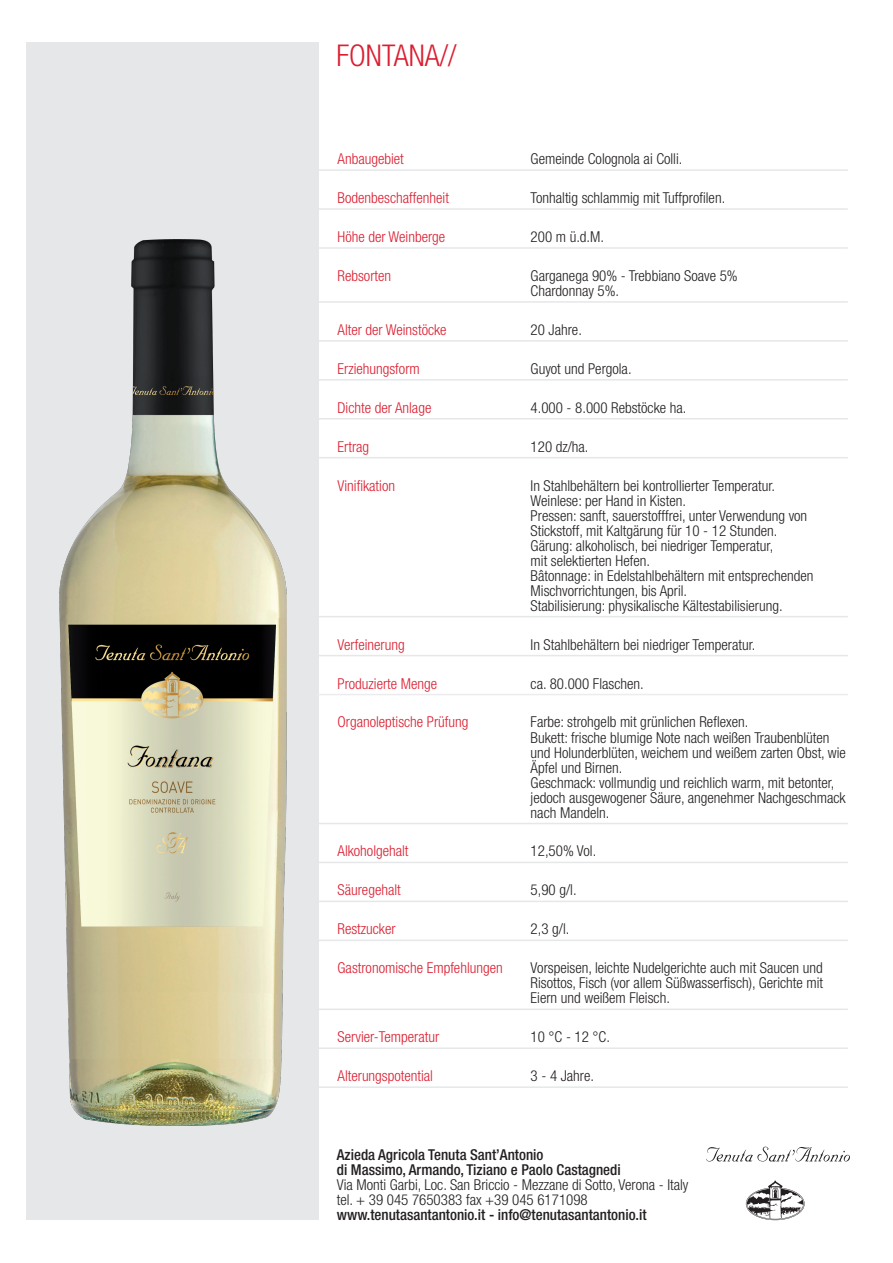
<style>
.page{position:relative;width:893px;height:1263px;background:#fff}
.page>*{position:absolute;margin:0;border:0;box-sizing:border-box;transform-origin:0 0}
.t1{font:300 condensed 30px "Helvetica Neue";color:#db1e30}
.t2{font:300 condensed 15px/15px "Helvetica Neue";color:#231f20}
.t3{font:300 condensed 15px "Helvetica Neue";color:#db1e30}
.t4{font:500 condensed 15px "Helvetica Neue";color:#231f20}
</style>
<div class="page">
<div style="left:26px;top:43px;width:293px;height:1177px;background:#e6e7e9"></div>
<img style="left:59px;top:239px;width:227px;height:887px">
<svg style="left:706px;top:1147px;width:144px;height:73px"></svg>
<hr style="left:316px;top:169px;width:213px;height:2px;background:#e6e7e9">
<hr style="left:529px;top:169px;width:319px;height:2px;background:#e6e7e9">
<hr style="left:316px;top:208px;width:213px;height:2px;background:#e6e7e9">
<hr style="left:529px;top:208px;width:319px;height:2px;background:#e6e7e9">
<hr style="left:316px;top:247px;width:213px;height:2px;background:#e6e7e9">
<hr style="left:529px;top:247px;width:319px;height:2px;background:#e6e7e9">
<hr style="left:316px;top:301px;width:213px;height:2px;background:#e6e7e9">
<hr style="left:529px;top:301px;width:319px;height:2px;background:#e6e7e9">
<hr style="left:316px;top:340px;width:213px;height:2px;background:#e6e7e9">
<hr style="left:529px;top:340px;width:319px;height:2px;background:#e6e7e9">
<hr style="left:316px;top:379px;width:213px;height:2px;background:#e6e7e9">
<hr style="left:529px;top:379px;width:319px;height:2px;background:#e6e7e9">
<hr style="left:316px;top:418px;width:213px;height:1px;background:#e6e7e9">
<hr style="left:529px;top:418px;width:319px;height:1px;background:#e6e7e9">
<hr style="left:316px;top:457px;width:213px;height:1px;background:#e6e7e9">
<hr style="left:529px;top:457px;width:319px;height:1px;background:#e6e7e9">
<hr style="left:316px;top:616px;width:213px;height:1px;background:#e6e7e9">
<hr style="left:529px;top:616px;width:319px;height:1px;background:#e6e7e9">
<hr style="left:316px;top:655px;width:213px;height:1px;background:#e6e7e9">
<hr style="left:529px;top:655px;width:319px;height:1px;background:#e6e7e9">
<hr style="left:316px;top:694px;width:213px;height:1px;background:#ececee">
<hr style="left:529px;top:694px;width:319px;height:1px;background:#ececee">
<hr style="left:316px;top:694px;width:1px;height:129px;background:#e6e7e9">
<hr style="left:316px;top:823px;width:213px;height:1px;background:#e6e7e9">
<hr style="left:529px;top:823px;width:319px;height:1px;background:#e6e7e9">
<hr style="left:316px;top:862px;width:213px;height:1px;background:#e6e7e9">
<hr style="left:529px;top:862px;width:319px;height:1px;background:#e6e7e9">
<hr style="left:316px;top:901px;width:213px;height:1px;background:#e6e7e9">
<hr style="left:529px;top:901px;width:319px;height:1px;background:#e6e7e9">
<hr style="left:316px;top:939px;width:213px;height:2px;background:#e6e7e9">
<hr style="left:529px;top:939px;width:319px;height:2px;background:#e6e7e9">
<hr style="left:316px;top:1008px;width:213px;height:2px;background:#e6e7e9">
<hr style="left:529px;top:1008px;width:319px;height:2px;background:#e6e7e9">
<hr style="left:316px;top:1047px;width:213px;height:2px;background:#e6e7e9">
<hr style="left:529px;top:1047px;width:319px;height:2px;background:#e6e7e9">
<hr style="left:316px;top:1086px;width:213px;height:2px;background:#e6e7e9">
<hr style="left:529px;top:1086px;width:319px;height:2px;background:#e6e7e9">
<p class="t1" style="left:336px;top:39px;width:122px">FONTANA//</p>
<p class="t3" style="left:338px;top:150px;width:68px">Anbaugebiet</p>
<p class="t2" style="left:531px;top:151px;width:153px">Gemeinde Colognola ai Colli.</p>
<p class="t3" style="left:338px;top:189px;width:113px">Bodenbeschaffenheit</p>
<p class="t2" style="left:531px;top:190px;width:196px">Tonhaltig schlammig mit Tuffprofilen.</p>
<p class="t3" style="left:338px;top:228px;width:109px">Höhe der Weinberge</p>
<p class="t2" style="left:531px;top:229px;width:75px">200 m ü.d.M.</p>
<p class="t3" style="left:338px;top:267px;width:55px">Rebsorten</p>
<p class="t2" style="left:531px;top:268px;width:209px">Garganega 90% - Trebbiano Soave 5%</p>
<p class="t2" style="left:531px;top:283px;width:90px">Chardonnay 5%.</p>
<p class="t3" style="left:338px;top:321px;width:111px">Alter der Weinstöcke</p>
<p class="t2" style="left:531px;top:322px;width:53px">20 Jahre.</p>
<p class="t3" style="left:338px;top:360px;width:84px">Erziehungsform</p>
<p class="t2" style="left:531px;top:361px;width:103px">Guyot und Pergola.</p>
<p class="t3" style="left:338px;top:399px;width:95px">Dichte der Anlage</p>
<p class="t2" style="left:531px;top:400px;width:157px">4.000 - 8.000 Rebstöcke ha.</p>
<p class="t3" style="left:338px;top:438px;width:33px">Ertrag</p>
<p class="t2" style="left:531px;top:439px;width:59px">120 dz/ha.</p>
<p class="t3" style="left:338px;top:477px;width:59px">Vinifikation</p>
<p class="t2" style="left:531px;top:478px;width:246px">In Stahlbehältern bei kontrollierter Temperatur.</p>
<p class="t2" style="left:531px;top:493px;width:157px">Weinlese: per Hand in Kisten.</p>
<p class="t2" style="left:531px;top:508px;width:278px">Pressen: sanft, sauerstofffrei, unter Verwendung von<br>Stickstoff, mit Kaltgärung für 10 - 12 Stunden.</p>
<p class="t2" style="left:531px;top:538px;width:244px">Gärung: alkoholisch, bei niedriger Temperatur,</p>
<p class="t2" style="left:531px;top:553px;width:121px">mit selektierten Hefen.</p>
<p class="t2" style="left:531px;top:568px;width:284px">Bâtonnage: in Edelstahlbehältern mit entsprechenden<br>Mischvorrichtungen, bis April.</p>
<p class="t2" style="left:531px;top:598px;width:253px">Stabilisierung: physikalische Kältestabilisierung.</p>
<p class="t3" style="left:338px;top:636px;width:69px">Verfeinerung</p>
<p class="t2" style="left:531px;top:637px;width:226px">In Stahlbehältern bei niedriger Temperatur.</p>
<p class="t3" style="left:338px;top:675px;width:101px">Produzierte Menge</p>
<p class="t2" style="left:531px;top:676px;width:115px">ca. 80.000 Flaschen.</p>
<p class="t3" style="left:338px;top:713px;width:133px">Organoleptische Prüfung</p>
<p class="t2" style="left:531px;top:714px;width:219px">Farbe: strohgelb mit grünlichen Reflexen.</p>
<p class="t2" style="left:531px;top:729px;width:317px">Bukett: frische blumige Note nach weißen Traubenblüten und Holunderblüten, weichem und weißem zarten Obst, wie<br>Äpfel und Birnen.</p>
<p class="t2" style="left:531px;top:774px;width:317px">Geschmack: vollmundig und reichlich warm, mit betonter, jedoch ausgewogener Säure, angenehmer Nachgeschmack nach Mandeln.</p>
<p class="t3" style="left:338px;top:842px;width:73px">Alkoholgehalt</p>
<p class="t2" style="left:531px;top:843px;width:67px">12,50% Vol.</p>
<p class="t3" style="left:338px;top:881px;width:65px">Säuregehalt</p>
<p class="t2" style="left:531px;top:882px;width:47px">5,90 g/l.</p>
<p class="t3" style="left:338px;top:920px;width:60px">Restzucker</p>
<p class="t2" style="left:531px;top:921px;width:40px">2,3 g/l.</p>
<p class="t3" style="left:338px;top:959px;width:167px">Gastronomische Empfehlungen</p>
<p class="t2" style="left:531px;top:960px;width:294px;text-align:justify">Vorspeisen, leichte Nudelgerichte auch mit Saucen und Risottos, Fisch (vor allem Süßwasserfisch), Gerichte mit Eiern und weißem Fleisch.</p>
<p class="t3" style="left:338px;top:1028px;width:103px">Servier-Temperatur</p>
<p class="t2" style="left:531px;top:1029px;width:81px">10 °C - 12 °C.</p>
<p class="t3" style="left:338px;top:1067px;width:97px">Alterungspotential</p>
<p class="t2" style="left:531px;top:1068px;width:65px">3 - 4 Jahre.</p>
<p class="t4" style="left:337px;top:1146px;width:208px">Azieda Agricola Tenuta Sant’Antonio</p>
<p class="t4" style="left:337px;top:1161px;width:285px">di Massimo, Armando, Tiziano e Paolo Castagnedi</p>
<p class="t2" style="left:337px;top:1177px;width:353px">Via Monti Garbi, Loc. San Briccio - Mezzane di Sotto, Verona - Italy</p>
<p class="t2" style="left:337px;top:1192px;width:252px">tel. + 39 045 7650383 fax +39 045 6171098</p>
<p class="t4" style="left:337px;top:1206px;width:311px">www.tenutasantantonio.it - info@tenutasantantonio.it</p>
</div>
